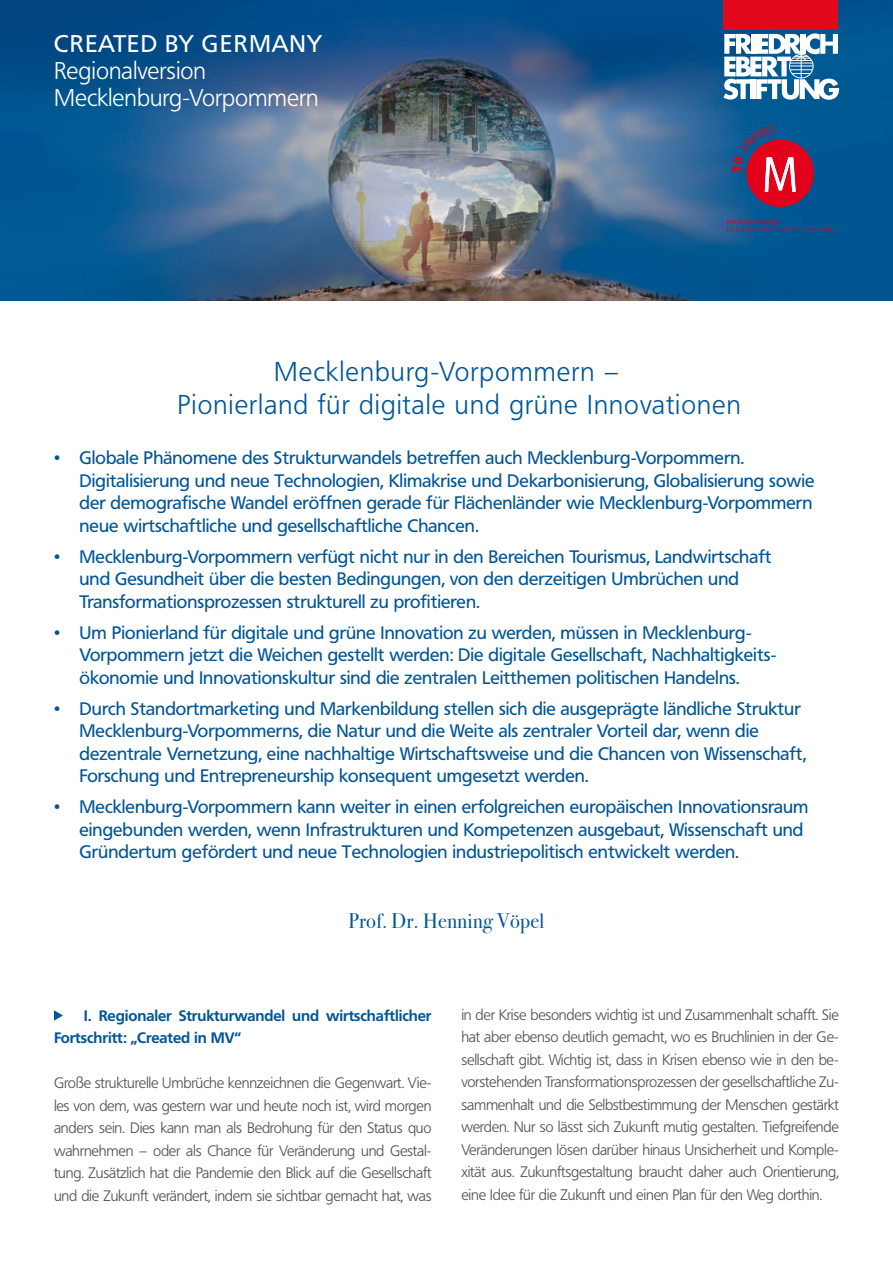
<style>
.page{position:relative;width:893px;height:1263px;background:#fff}
.page>*{position:absolute;margin:0;border:0;box-sizing:border-box;transform-origin:0 0}
.t1{font:300 27px/33px "Frutiger BQ";letter-spacing:.04em;color:#005597}
.t2{font:300 24px/27px "Frutiger BQ";color:#fff}
.t3{font:24px "Frutiger BQ";letter-spacing:.03em;color:#fff}
.t4{font:21px "Bodoni Svty Two ITCTT";letter-spacing:.01em;color:#005597}
.t5{font:18px/22.5px "Frutiger BQ";color:#005597}
.t6{font:300 15px/22.5px "Frutiger BQ";letter-spacing:-.015em;color:#4f4f54;text-align:justify}
.t7{font:700 15px/22.5px "Frutiger BQ";letter-spacing:-.005em;color:#005597}
</style>
<div class="page">
<svg style="left:54px;top:1010px;width:9px;height:11px"></svg>
<img style="left:0;top:0;width:893px;height:301px">
<div style="left:746px;top:140px;width:68px;height:67px;background:#e2001a;border-radius:50%"></div>
<svg style="left:732px;top:124px;width:64px;height:68px"></svg>
<svg style="left:727px;top:220px;width:108px;height:12px"></svg>
<div style="left:723px;top:0;width:115px;height:29px;background:#e1071c"></div>
<svg style="left:723px;top:33px;width:116px;height:67px"></svg>
<h2 class="t3" style="left:54px;top:29px;width:270px">CREATED BY GERMANY</h2>
<h2 class="t2" style="left:54px;top:57px;width:266px">Regionalversion<br>Mecklenburg-Vorpommern</h2>
<h1 class="t1" style="left:178px;top:355px;width:565px;text-indent:97px">Mecklenburg-Vorpommern –<br>Pionierland für digitale und grüne Innovationen</h1>
<p class="t5" style="left:80px;top:447px;width:737px;text-indent:-26px">• Globale Phänomene des Strukturwandels betreffen auch Mecklenburg-Vorpommern.<br>Digitalisierung und neue Technologien, Klimakrise und Dekarbonisierung, Globalisierung sowie der demografische Wandel eröffnen gerade für Flächenländer wie Mecklenburg-Vorpommern neue wirtschaftliche und gesellschaftliche Chancen.</p>
<p class="t5" style="left:80px;top:545px;width:693px;text-indent:-26px">• Mecklenburg-Vorpommern verfügt nicht nur in den Bereichen Tourismus, Landwirtschaft und Gesundheit über die besten Bedingungen, von den derzeitigen Umbrüchen und<br>Transformationsprozessen strukturell zu profitieren.</p>
<p class="t5" style="left:80px;top:621px;width:698px;text-indent:-26px">• Um Pionierland für digitale und grüne Innovation zu werden, müssen in Mecklenburg-<br>Vorpommern jetzt die Weichen gestellt werden: Die digitale Gesellschaft, Nachhaltigkeits&shy;ökonomie und Innovationskultur sind die zentralen Leitthemen politischen Handelns.</p>
<p class="t5" style="left:80px;top:697px;width:728px;text-indent:-26px">• Durch Standortmarketing und Markenbildung stellen sich die ausgeprägte ländliche Struktur Mecklenburg-Vorpommerns, die Natur und die Weite als zentraler Vorteil dar, wenn die dezentrale Vernetzung, eine nachhaltige Wirtschaftsweise und die Chancen von Wissenschaft, Forschung und Entrepreneurship konsequent umgesetzt werden.</p>
<p class="t5" style="left:80px;top:796px;width:731px;text-indent:-26px">• Mecklenburg-Vorpommern kann weiter in einen erfolgreichen europäischen Innovationsraum eingebunden werden, wenn Infrastrukturen und Kompetenzen ausgebaut, Wissenschaft und<br>Gründertum gefördert und neue Technologien industriepolitisch entwickelt werden.</p>
<p class="t4" style="left:349px;top:903px;width:197px">Prof. Dr. Henning Vöpel</p>
<p class="t7" style="left:54px;top:1004px;width:379px;text-indent:30px">I. Regionaler Strukturwandel und wirtschaftlicher<br>Fortschritt: „Created in MV“</p>
<p class="t6" style="left:54px;top:1072px;width:379px">Große strukturelle Umbrüche kennzeichnen die Gegenwart. Vie&shy;les von dem, was gestern war und heute noch ist, wird morgen anders sein. Dies kann man als Bedrohung für den Status quo wahrnehmen – oder als Chance für Veränderung und Gestal&shy;tung. Zusätzlich hat die Pandemie den Blick auf die Gesellschaft und die Zukunft verändert, indem sie sichtbar gemacht hat, was</p>
<p class="t6" style="left:461px;top:1004px;width:379px">in der Krise besonders wichtig ist und Zusammenhalt schafft. Sie hat aber ebenso deutlich gemacht, wo es Bruchlinien in der Ge&shy;sellschaft gibt. Wichtig ist, dass in Krisen ebenso wie in den be&shy;vorstehenden Transformationsprozessen der gesellschaftliche Zu&shy;sammenhalt und die Selbstbestimmung der Menschen gestärkt werden. Nur so lässt sich Zukunft mutig gestalten. Tiefgreifende Veränderungen lösen darüber hinaus Unsicherheit und Komple&shy;xität aus. Zukunftsgestaltung braucht daher auch Orientierung, eine Idee für die Zukunft und einen Plan für den Weg dorthin.</p>
</div>
